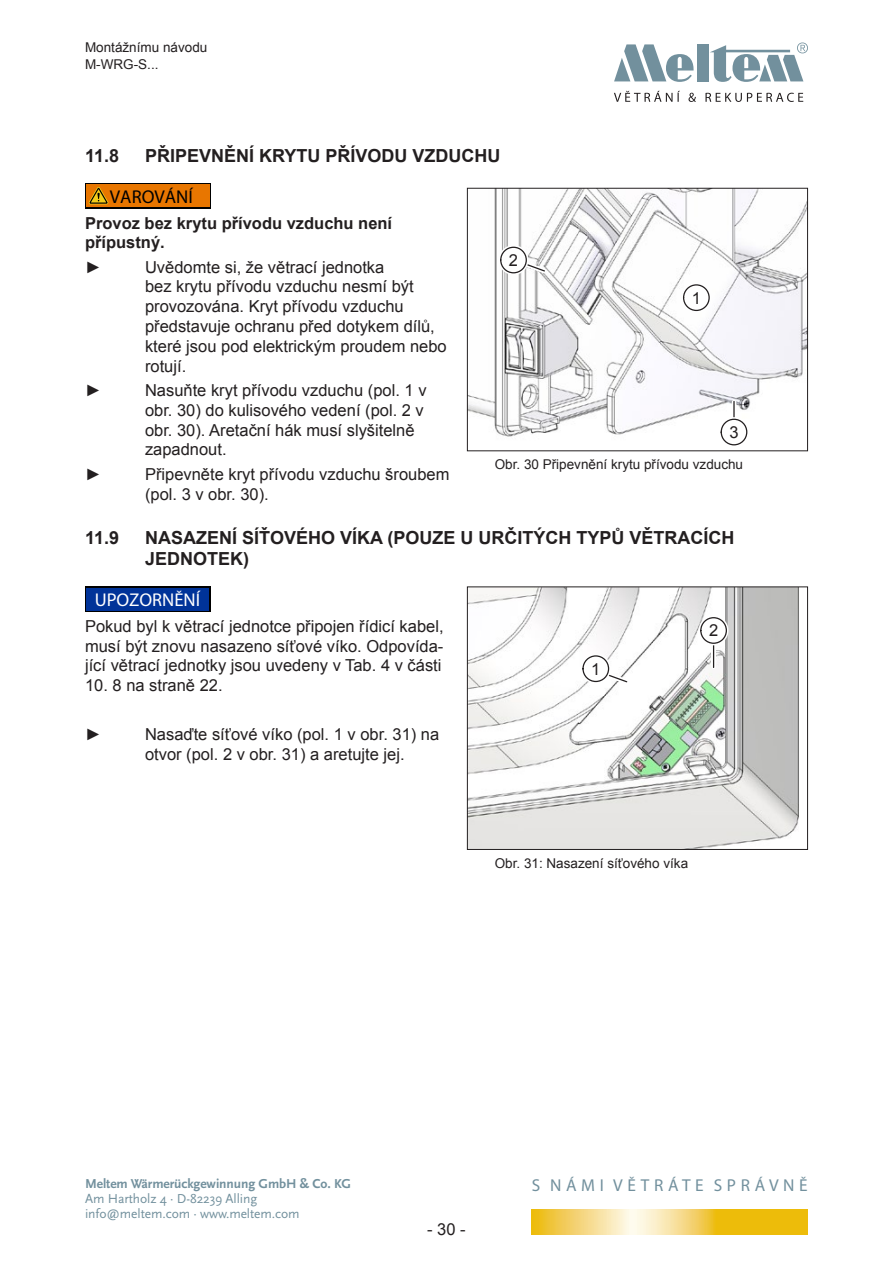
<style>
.page{position:relative;width:893px;height:1263px;background:#fff}
.page>*{position:absolute;margin:0;border:0;box-sizing:border-box;transform-origin:0 0}
.t1{font:18.6px "Myriad Pro";color:#fff}
.t2{font:18.6px "Myriad Pro";color:#000}
.t3{font:700 18px/21.6px "Arial";color:#231f20}
.t4{font:17.25px "Myriad Pro";letter-spacing:.27em;color:#72909d}
.t5{font:16.5px/19.8px "Arial";color:#231f20}
.t6{font:700 16.5px/19.8px "Arial";color:#231f20}
.t7{font:13.5px/16.2px "Arial";color:#231f20}
.t8{font:13.5px/15px "Scala Sans Pro";letter-spacing:-.005em;color:#72909d}
.t9{font:700 13.5px "Scala Sans Pro";letter-spacing:-.005em;color:#72909d}
</style>
<div class="page">
<svg style="left:531px;top:1209px;width:277px;height:25px;background:#f2d05e"></svg>
<svg style="left:614px;top:44px;width:80px;height:38px"></svg>
<div style="left:697px;top:44px;width:11px;height:37px;background:#72909d"></div>
<svg style="left:710px;top:43px;width:98px;height:39px"></svg>
<svg style="left:614px;top:91px;width:189px;height:11px"></svg>
<svg style="left:85px;top:183px;width:126px;height:26px"></svg>
<div style="left:86px;top:185px;width:123px;height:22px;background:#e87600"></div>
<svg style="left:89px;top:187px;width:19px;height:17px"></svg>
<div style="left:85px;top:587px;width:126px;height:25px;background:#000"></div>
<div style="left:86px;top:588px;width:123px;height:23px;background:#039"></div>
<img style="left:469px;top:190px;width:337px;height:247px">
<div style="left:467px;top:188px;width:341px;height:263px;border:1px solid #231f20"></div>
<svg style="left:679px;top:280px;width:35px;height:35px"></svg>
<div style="left:684px;top:285px;width:25px;height:25px;background:#fff;border-radius:50%"></div>
<div style="left:683px;top:284px;width:27px;height:27px;border:1px solid #231f20;border-radius:50%"></div>
<svg style="left:496px;top:242px;width:53px;height:36px"></svg>
<div style="left:501px;top:247px;width:25px;height:26px;background:#fff;border-radius:50%"></div>
<div style="left:500px;top:247px;width:27px;height:26px;border:1px solid #231f20;border-radius:50%"></div>
<hr style="left:732px;top:402px;width:4px;height:30px;background:#fff">
<hr style="left:733px;top:401px;width:2px;height:32px;background:#231f20">
<svg style="left:716px;top:414px;width:35px;height:36px"></svg>
<div style="left:721px;top:419px;width:26px;height:26px;background:#fff;border-radius:50%"></div>
<div style="left:721px;top:419px;width:26px;height:26px;border:1px solid #231f20;border-radius:50%"></div>
<img style="left:469px;top:588px;width:330px;height:260px">
<div style="left:467px;top:586px;width:341px;height:264px;border:1px solid #231f20"></div>
<svg style="left:578px;top:651px;width:53px;height:36px"></svg>
<div style="left:583px;top:656px;width:26px;height:25px;background:#fff;border-radius:50%"></div>
<div style="left:582px;top:655px;width:27px;height:27px;border:1px solid #231f20;border-radius:50%"></div>
<svg style="left:711px;top:648px;width:5px;height:19px"></svg>
<hr style="left:713px;top:636px;width:1px;height:31px;background:#231f20">
<svg style="left:696px;top:613px;width:35px;height:35px"></svg>
<div style="left:701px;top:618px;width:25px;height:25px;background:#fff;border-radius:50%"></div>
<div style="left:700px;top:617px;width:27px;height:27px;border:1px solid #231f20;border-radius:50%"></div>
<p class="t7" style="left:85px;top:40px;width:124px">Montážnímu návodu<br>M-WRG-S...</p>
<p class="t3" style="left:85px;top:145px;width:36px">11.8</p>
<p class="t3" style="left:145px;top:145px;width:357px">PŘIPEVNĚNÍ KRYTU PŘÍVODU VZDUCHU</p>
<p class="t2" style="left:110px;top:185px;width:84px">VAROVÁNÍ</p>
<p class="t6" style="left:85px;top:213px;width:309px">Provoz bez krytu přívodu vzduchu není přípustný.</p>
<p class="t5" style="left:85px;top:257px;width:18px">►</p>
<p class="t5" style="left:145px;top:257px;width:303px">Uvědomte si, že větrací jednotka<br>bez krytu přívodu vzduchu nesmí být provozována. Kryt přívodu vzduchu představuje ochranu před dotykem dílů, které jsou pod elektrickým proudem nebo rotují.</p>
<p class="t5" style="left:85px;top:380px;width:18px">►</p>
<p class="t5" style="left:145px;top:380px;width:283px">Nasuňte kryt přívodu vzduchu (pol. 1 v obr. 30) do kulisového vedení (pol. 2 v obr. 30). Aretační hák musí slyšitelně zapadnout.</p>
<p class="t5" style="left:85px;top:464px;width:18px">►</p>
<p class="t5" style="left:145px;top:464px;width:306px">Připevněte kryt přívodu vzduchu šroubem (pol. 3 v obr. 30).</p>
<p class="t3" style="left:85px;top:527px;width:36px">11.9</p>
<p class="t3" style="left:145px;top:527px;width:591px">NASAZENÍ SÍŤOVÉHO VÍKA (POUZE U URČITÝCH TYPŮ VĚTRACÍCH<br>JEDNOTEK)</p>
<p class="t1" style="left:95px;top:588px;width:107px">UPOZORNĚNÍ</p>
<p class="t5" style="left:85px;top:616px;width:360px;text-align:justify">Pokud byl k větrací jednotce připojen řídicí kabel, musí být znovu nasazeno síťové víko. Odpovída&shy;jící větrací jednotky jsou uvedeny v Tab. 4 v části</p>
<p class="t5" style="left:85px;top:676px;width:139px">10. 8 na straně 22.</p>
<p class="t5" style="left:85px;top:724px;width:18px">►</p>
<p class="t5" style="left:145px;top:724px;width:296px">Nasaďte síťové víko (pol. 1 v obr. 31) na otvor (pol. 2 v obr. 31) a aretujte jej.</p>
<p class="t5" style="left:509px;top:250px;width:11px">2</p>
<p class="t5" style="left:692px;top:288px;width:11px">1</p>
<p class="t5" style="left:729px;top:422px;width:11px">3</p>
<p class="t7" style="left:495px;top:456px;width:250px">Obr. 30 Připevnění krytu přívodu vzduchu</p>
<p class="t5" style="left:709px;top:621px;width:11px">2</p>
<p class="t5" style="left:591px;top:659px;width:11px">1</p>
<p class="t7" style="left:495px;top:855px;width:195px">Obr. 31: Nasazení síťového víka</p>
<p class="t9" style="left:85px;top:1176px;width:267px">Meltem Wärmerückgewinnung GmbH &amp; Co. KG</p>
<p class="t8" style="left:85px;top:1191px;width:216px">Am Hartholz 4 · D-82239 Alling info@meltem.com · www.meltem.com</p>
<p class="t5" style="left:427px;top:1219px;width:40px">- 30 -</p>
<p class="t4" style="left:532px;top:1174px;width:278px">S NÁMI VĚTRÁTE SPRÁVNĚ</p>
</div>
